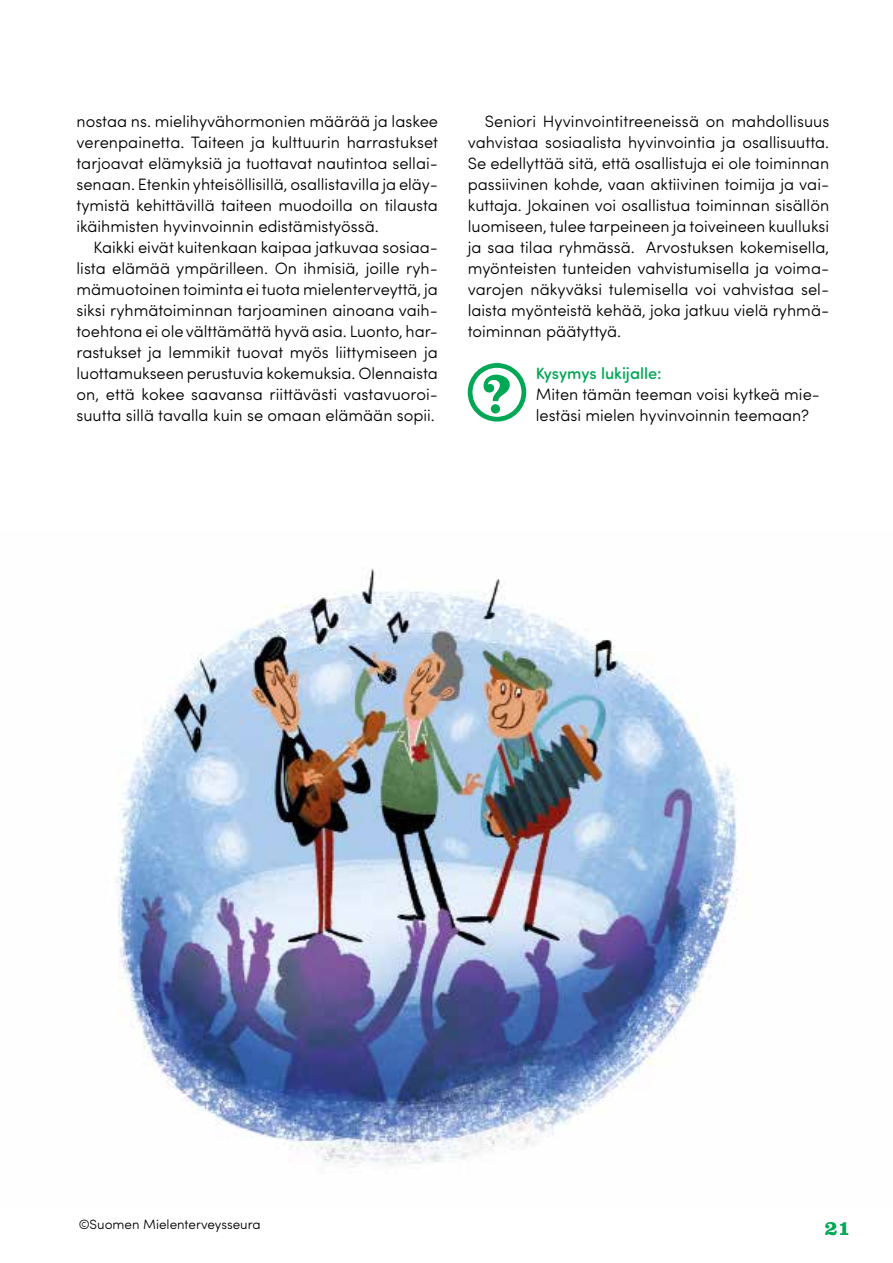
<style>
.page{position:relative;width:893px;height:1263px;background:#fff}
.page>*{position:absolute;margin:0;border:0;box-sizing:border-box;transform-origin:0 0}
.t1{font:700 21px "Clarendon";color:#00a754}
.t2{font:300 16.5px/21px "Sofia Pro Soft";color:#000;text-align:justify}
.t3{font:500 16.5px "Sofia Pro Soft";color:#00a754}
.t4{font:300 13.5px "Sofia Pro Soft";color:#000}
</style>
<div class="page">
<div style="left:468px;top:363px;width:58px;height:58px;border:5px solid #00a754;border-radius:50%"></div>
<svg style="left:484px;top:375px;width:26px;height:38px"></svg>
<img style="left:116px;top:568px;width:633px;height:597px">
<p class="t2" style="left:77px;top:110px;width:363px">nostaa ns. mielihyvähormonien määrää ja laskee verenpainetta. Taiteen ja kulttuurin harrastukset tarjoavat elämyksiä ja tuottavat nautintoa sellai&shy;senaan. Etenkin yhteisöllisillä, osallistavilla ja eläy&shy;tymistä kehittävillä taiteen muodoilla on tilausta ikäihmisten hyvinvoinnin edistämistyössä.</p>
<p class="t2" style="left:77px;top:236px;width:363px;text-indent:17px">Kaikki eivät kuitenkaan kaipaa jatkuvaa sosiaa&shy;lista elämää ympärilleen. On ihmisiä, joille ryh&shy;mämuotoinen toiminta ei tuota mielenterveyttä, ja siksi ryhmätoiminnan tarjoaminen ainoana vaih&shy;toehtona ei ole välttämättä hyvä asia. Luonto, har&shy;rastukset ja lemmikit tuovat myös liittymiseen ja luottamukseen perustuvia kokemuksia. Olennaista on, että kokee saavansa riittävästi vastavuoroi&shy;suutta sillä tavalla kuin se omaan elämään sopii.</p>
<p class="t2" style="left:468px;top:110px;width:363px;text-indent:17px">Seniori Hyvinvointitreeneissä on mahdollisuus vahvistaa sosiaalista hyvinvointia ja osallisuutta.<br>Se edellyttää sitä, että osallistuja ei ole toiminnan passiivinen kohde, vaan aktiivinen toimija ja vai&shy;kuttaja. Jokainen voi osallistua toiminnan sisällön luomiseen, tulee tarpeineen ja toiveineen kuulluksi ja saa tilaa ryhmässä. Arvostuksen kokemisella, myönteisten tunteiden vahvistumisella ja voima&shy;varojen näkyväksi tulemisella voi vahvistaa sel&shy;laista myönteistä kehää, joka jatkuu vielä ryhmä&shy;toiminnan päätyttyä.</p>
<p class="t3" style="left:536px;top:361px;width:127px">Kysymys lukijalle:</p>
<p class="t2" style="left:536px;top:383px;width:286px">Miten tämän teeman voisi kytkeä mie&shy;lestäsi mielen hyvinvoinnin teemaan?</p>
<p class="t4" style="left:79px;top:1215px;width:184px">©Suomen Mielenterveysseura</p>
<p class="t1" style="left:825px;top:1215px;width:27px">21</p>
</div>
